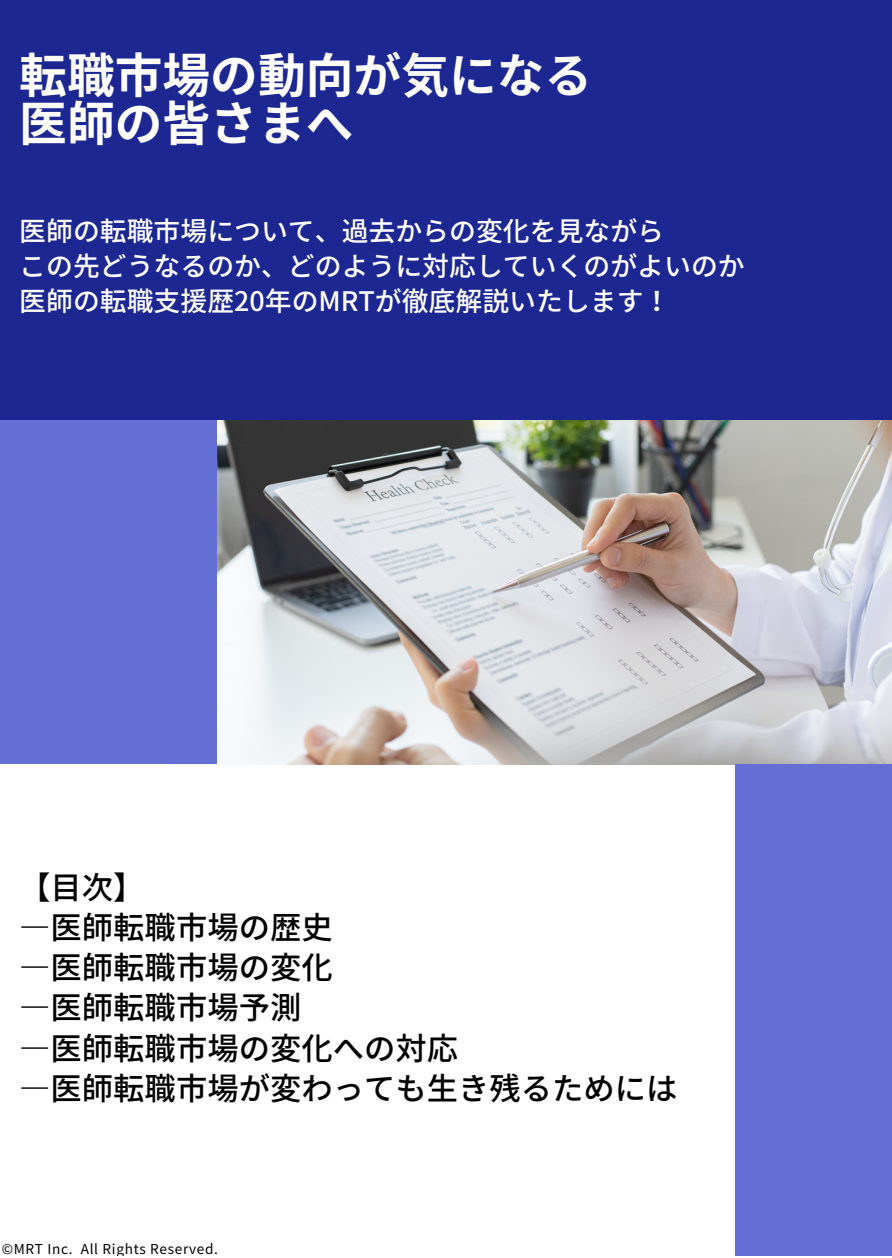
<style>
.page{position:relative;width:892px;height:1258px;background:#fff}
.page>*{position:absolute;margin:0;border:0;box-sizing:border-box;transform-origin:0 0}
.t1{font:700 47.7px/48px "Noto Sans JP";color:#fff}
.t2{font:500 31.2px/40.2px "Noto Sans JP";color:#000}
.t3{font:500 27px/34.8px "Noto Sans JP";color:#fff}
.t4{font:13.5px "Noto Sans JP";letter-spacing:.05em;color:#000}
</style>
<div class="page">
<img style="left:216px;top:420px;width:675px;height:344px">
<div style="left:0;top:362px;width:216px;height:402px;background:#646fd4"></div>
<div style="left:735px;top:764px;width:156px;height:491px;background:#646fd4"></div>
<div style="left:0;top:0;width:891px;height:420px;background:#1c2792"></div>
<h1 class="t1" style="left:19px;top:49px;width:574px">転職市場の動向が気になる医師の皆さまへ</h1>
<h3 class="t3" style="left:19px;top:213px;width:726px">医師の転職市場について、過去からの変化を見ながら<br>この先どうなるのか、どのように対応していくのがよいのか医師の転職支援歴20年のMRTが徹底解説いたします！</h3>
<h2 class="t2" style="left:19px;top:865px;width:659px">【目次】<br>―医師転職市場の歴史<br>―医師転職市場の変化<br>―医師転職市場予測<br>―医師転職市場の変化への対応<br>―医師転職市場が変わっても生き残るためには</h2>
<p class="t4" style="left:2px;top:1238px;width:218px">©MRT Inc. All Rights Reserved.</p>
</div>
